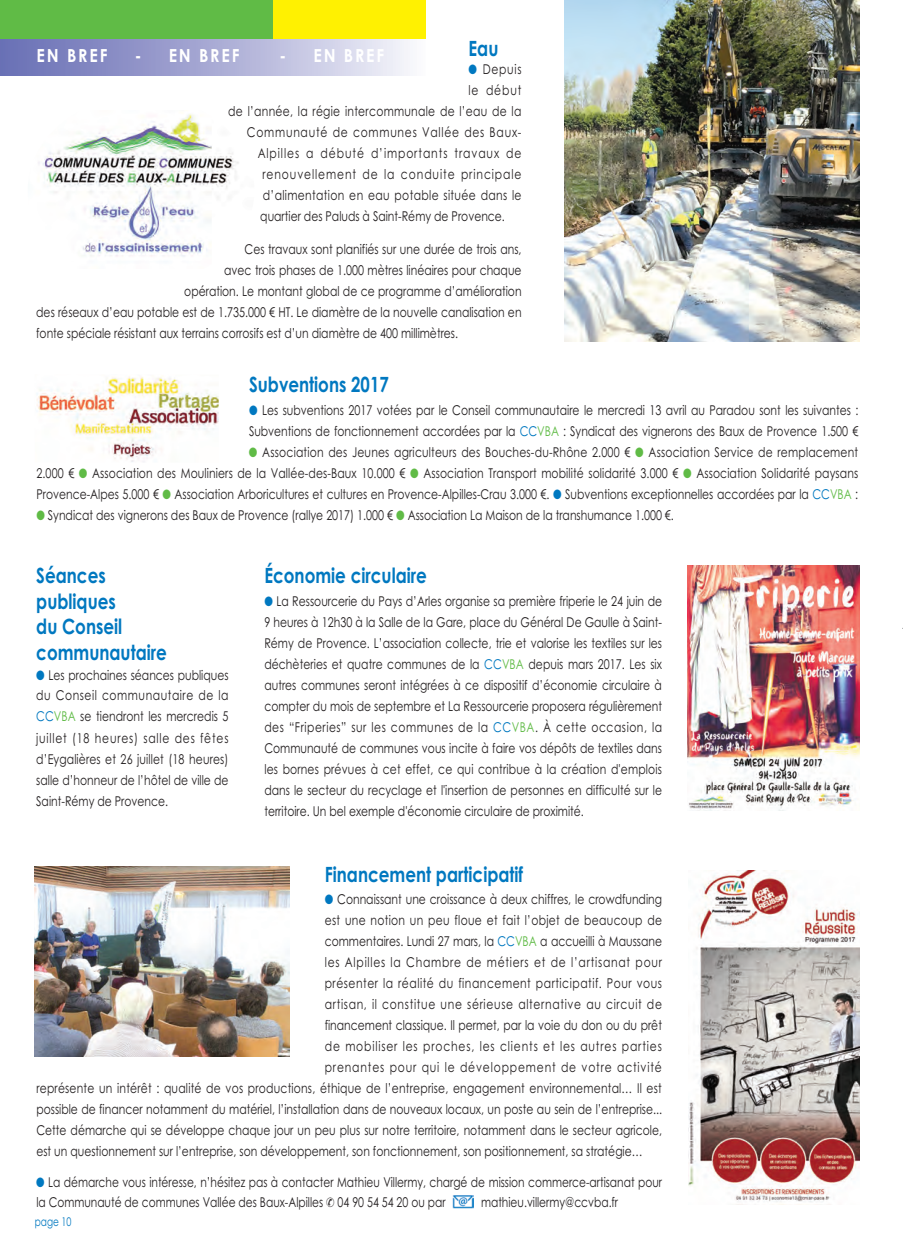
<style>
.page{position:relative;width:903px;height:1259px;background:#fff}
.page>*{position:absolute;margin:0;border:0;box-sizing:border-box;transform-origin:0 0}
.t1{font:700 21px/25.5px "Century Gothic";color:#0078c0;scale:.8 1}
.t2{font:700 18px "Century Gothic";letter-spacing:.11em;color:#fff;scale:.9 1}
.t3{font:13.5px/21px "Century Gothic";color:#231f20;text-align:justify;scale:.8 1}
.t4{font:13.5px/19.5px "Century Gothic";color:#231f20;scale:.79 1}
.t5{font:13.5px "Century Gothic";letter-spacing:.02em;color:#231f20;scale:.8 1}
.t6{font:13.5px "Century Gothic";letter-spacing:.07em;color:#231f20;scale:.8 1}
.t7{font:13.5px "Century Gothic";letter-spacing:.085em;color:#231f20;scale:.8 1}
.t8{font:13.5px "Century Gothic";letter-spacing:.075em;color:#231f20;scale:.8 1}
.t9{font:13.5px "Century Gothic";letter-spacing:.03em;color:#231f20;scale:.8 1}
.t10{font:13.5px "Century Gothic";letter-spacing:.025em;color:#231f20;scale:.8 1}
.t11{font:12px "Century Gothic";color:#0078c0;scale:.75 1}
.s1{color:#0078c0}
.s2{color:#60bb46}
</style>
<div class="page">
<img style="left:38px;top:114px;width:201px;height:143px">
<img style="left:564px;top:0;width:296px;height:341px">
<img style="left:36px;top:376px;width:183px;height:86px">
<img style="left:35px;top:866px;width:255px;height:190px">
<img style="left:689px;top:870px;width:171px;height:332px">
<img style="left:688px;top:565px;width:172px;height:245px">
<div style="left:272px;top:0;width:154px;height:58px;background:#fff101"></div>
<div style="left:0;top:0;width:272px;height:60px;background:#60bb46"></div>
<div style="left:0;top:39px;width:426px;height:36px;background:linear-gradient(to right,#6369b2,#f4f4fa)"></div>
<img style="left:453px;top:1195px;width:21px;height:13px">
<hr style="left:902px;top:607px;width:1px;height:42px;background:#000">
<h1 class="t1" style="left:468px;top:36px;width:39px">eau</h1>
<p class="t3" style="left:468px;top:59px;width:68px"><span class="s1">●</span> Depuis</p>
<p class="t3" style="left:468px;top:80px;width:68px">le début</p>
<p class="t10" style="left:228px;top:103px;width:368px">de l’année, la régie intercommunale de l’eau de la</p>
<p class="t6" style="left:247px;top:124px;width:345px">communauté de communes vallée des baux-</p>
<p class="t7" style="left:258px;top:145px;width:331px">alpilles a débuté d’importants travaux de</p>
<p class="t7" style="left:262px;top:166px;width:325px">renouvellement de la conduite principale</p>
<p class="t3" style="left:263px;top:185px;width:325px">d’alimentation en eau potable située dans le</p>
<p class="t3" style="left:260px;top:206px;width:307px">quartier des paluds à saint-rémy de provence.</p>
<p class="t3" style="left:245px;top:239px;width:348px">ces travaux sont planifiés sur une durée de trois ans,</p>
<p class="t3" style="left:224px;top:260px;width:373px">avec trois phases de 1.000 mètres linéaires pour chaque</p>
<p class="t3" style="left:184px;top:281px;width:423px">opération. Le montant global de ce programme d’amélioration</p>
<p class="t3" style="left:36px;top:302px;width:608px">des réseaux d’eau potable est de 1.735.000 € Ht. Le diamètre de la nouvelle canalisation en</p>
<p class="t3" style="left:36px;top:323px;width:529px">fonte spéciale résistant aux terrains corrosifs est d’un diamètre de 400 millimètres.</p>
<h2 class="t2" style="left:37px;top:45px;width:80px">eN BReF</h2>
<h2 class="t2" style="left:135px;top:45px;width:118px">- eN BReF</h2>
<h2 class="t2" style="left:279px;top:45px;width:118px">- eN BReF</h2>
<h1 class="t1" style="left:249px;top:371px;width:176px">Subventions 2017</h1>
<p class="t3" style="left:249px;top:399px;width:763px"><span class="s1">●</span> Les subventions 2017 votées par le conseil communautaire le mercredi 13 avril au paradou sont les suivantes : subventions de fonctionnement accordées par la <span class="s1">cc</span><span class="s2">vba</span> : syndicat des vignerons des baux de provence 1.500 €</p>
<p class="t3" style="left:36px;top:441px;width:1029px;text-indent:213px"><span class="s2">●</span> association des Jeunes agriculteurs des bouches-du-rhône 2.000 € <span class="s2">●</span> association service de remplacement 2.000 € <span class="s2">●</span> association des mouliniers de la vallée-des-baux 10.000 € <span class="s2">●</span> association transport mobilité solidarité 3.000 € <span class="s2">●</span> association solidarité paysans provence-alpes 5.000 € <span class="s2">●</span> association arboricultures et cultures en provence-alpilles-crau 3.000 €. <span class="s1">●</span> subventions exceptionnelles accordées par la <span class="s1">cc</span><span class="s2">vba</span> :</p>
<p class="t3" style="left:36px;top:504px;width:798px"><span class="s2">●</span> syndicat des vignerons des baux de provence (rallye 2017) 1.000 € <span class="s2">●</span> association La maison de la transhumance 1.000 €.</p>
<h1 class="t1" style="left:36px;top:563px;width:165px">Séances publiques<br>du Conseil communautaire</h1>
<p class="t3" style="left:36px;top:664px;width:242px"><span class="s1">●</span> Les prochaines séances publiques du conseil communautaire de la <span class="s1">cc</span><span class="s2">vba</span> se tiendront les mercredis 5 juillet (18 heures) salle des fêtes d’eygalières et 26 juillet (18 heures) salle d’honneur de l’hôtel de ville de saint-rémy de provence.</p>
<h1 class="t1" style="left:264px;top:563px;width:205px">Économie circulaire</h1>
<p class="t3" style="left:264px;top:590px;width:499px"><span class="s1">●</span> La ressourcerie du pays d’arles organise sa première friperie le 24 juin de 9 heures à 12h30 à la salle de la gare, place du général De gaulle à saint&shy;rémy de provence. L’association collecte, trie et valorise les textiles sur les déchèteries et quatre communes de la <span class="s1">cc</span><span class="s2">vba</span> depuis mars 2017. Les six autres communes seront intégrées à ce dispositif d’économie circulaire à compter du mois de septembre et La ressourcerie proposera régulièrement des “Friperies” sur les communes de la <span class="s1">cc</span><span class="s2">vba</span>. À cette occasion, la communauté de communes vous incite à faire vos dépôts de textiles dans les bornes prévues à cet effet, ce qui contribue à la création d'emplois dans le secteur du recyclage et l'insertion de personnes en difficulté sur le territoire. un bel exemple d'économie circulaire de proximité.</p>
<h1 class="t1" style="left:325px;top:861px;width:250px">Financement participatif</h1>
<p class="t3" style="left:325px;top:888px;width:423px"><span class="s1">●</span> connaissant une croissance à deux chiffres, le crowdfunding</p>
<p class="t9" style="left:325px;top:911px;width:423px">est une notion un peu floue et fait l’objet de beaucoup de</p>
<p class="t3" style="left:325px;top:930px;width:423px">commentaires. Lundi 27 mars, la <span class="s1">cc</span><span class="s2">vba</span> a accueilli à maussane</p>
<p class="t6" style="left:325px;top:953px;width:423px">les alpilles la chambre de métiers et de l’artisanat pour</p>
<p class="t3" style="left:325px;top:972px;width:423px">présenter la réalité du financement participatif. pour vous</p>
<p class="t3" style="left:325px;top:993px;width:423px">artisan, il constitue une sérieuse alternative au circuit de</p>
<p class="t3" style="left:325px;top:1014px;width:423px">financement classique. il permet, par la voie du don ou du prêt</p>
<p class="t8" style="left:325px;top:1037px;width:423px">de mobiliser les proches, les clients et les autres parties</p>
<p class="t3" style="left:325px;top:1056px;width:423px">prenantes pour qui le développement de votre activité</p>
<p class="t5" style="left:36px;top:1079px;width:783px">représente un intérêt : qualité de vos productions, éthique de l’entreprise, engagement environnemental… il est</p>
<p class="t3" style="left:36px;top:1098px;width:784px">possible de financer notamment du matériel, l’installation dans de nouveaux locaux, un poste au sein de l’entreprise...</p>
<p class="t3" style="left:36px;top:1119px;width:784px">cette démarche qui se développe chaque jour un peu plus sur notre territoire, notamment dans le secteur agricole,</p>
<p class="t3" style="left:36px;top:1140px;width:759px">est un questionnement sur l’entreprise, son développement, son fonctionnement, son positionnement, sa stratégie…</p>
<p class="t4" style="left:36px;top:1172px;width:794px"><span class="s1">●</span> La démarche vous intéresse, n’hésitez pas à contacter mathieu villermy, chargé de mission commerce-artisanat pour la communauté de communes vallée des baux-alpilles 04 90 54 54 20 ou par</p>
<p class="t4" style="left:481px;top:1191px;width:175px">mathieu.villermy@ccvba.fr</p>
<p class="t11" style="left:35px;top:1214px;width:50px">page 10</p>
</div>
